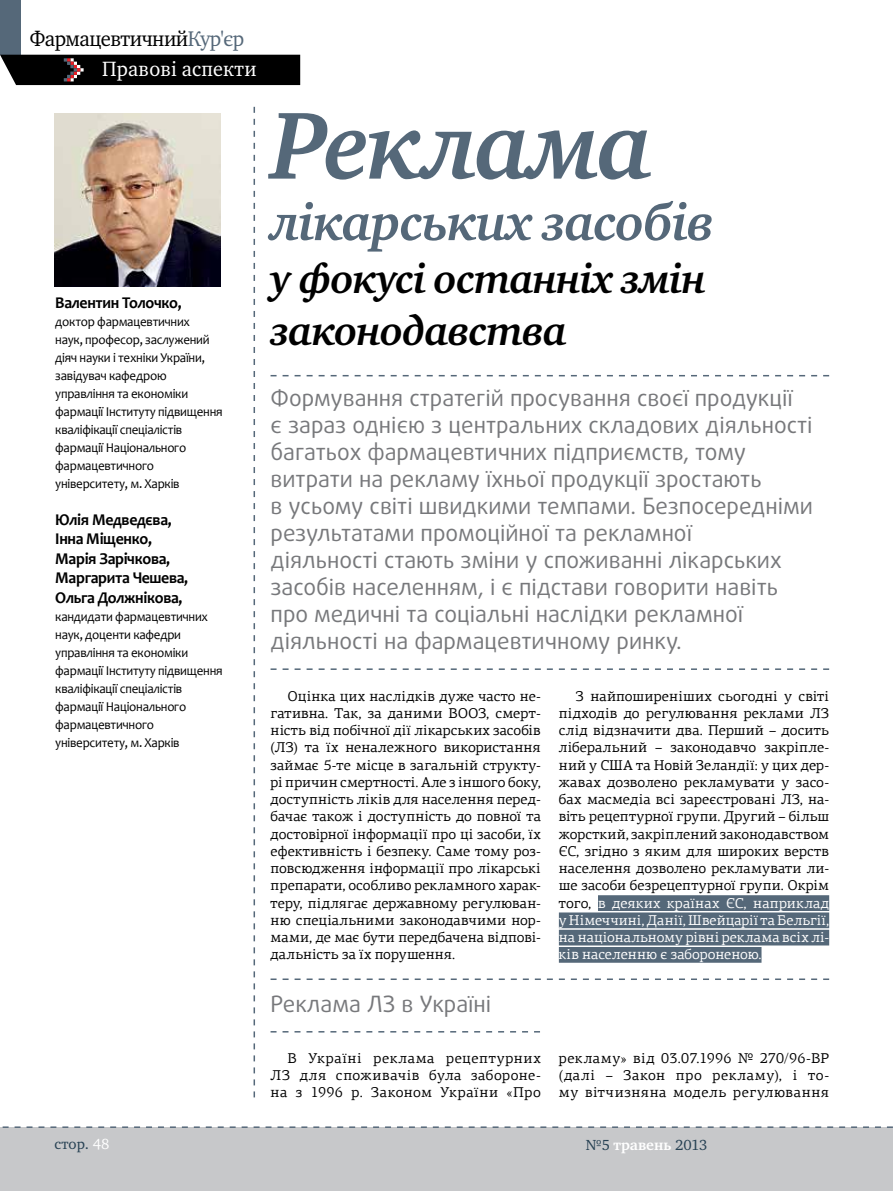
<style>
.page{position:relative;width:893px;height:1191px;background:#fff}
.page>*{position:absolute;margin:0;border:0;box-sizing:border-box;transform-origin:0 0}
.t1{font:italic 700 97.5px "Charter ITC";letter-spacing:-.025em;color:#556879}
.t2{font:italic 700 52.5px "Charter ITC";letter-spacing:-.025em;color:#556879}
.t3{font:italic 700 42px/52.5px "Charter ITC";letter-spacing:-.025em;color:#000}
.t4{font:22.5px/27px "Daxline Pro";color:#77787b}
.t5{font:21.75px "Charter ITC";letter-spacing:-.025em;color:#000;scale:.95 1}
.t6{font:21.15px "Charter ITC";letter-spacing:.01em;color:#fff;scale:.95 1}
.t7{font:700 16.5px/19.5px "Candara";letter-spacing:-.02em;color:#000;scale:.96 1}
.t8{font:700 15px "Charter ITC";color:#fff}
.t9{font:15px "Charter ITC";color:#284254}
.t10{font:14.25px/17.2px "PF Agora Serif Pro";letter-spacing:.02em;color:#000;text-align:justify}
.t11{font:13.5px/18px "Candara";letter-spacing:-.02em;color:#000;scale:.96 1}
.s1{color:#556879}
.s2{color:#fff}
.s3{font-weight:400;color:#284254}
</style>
<div class="page">
<div style="left:0;top:1127px;width:893px;height:64px;background:#c7c8ca"></div>
<svg style="left:2px;top:1126px;width:891px;height:2px"></svg>
<div style="left:0;top:0;width:21px;height:55px;background:#556879"></div>
<div style="left:0;top:55px;width:300px;height:30px;background:#000"></div>
<svg style="left:271px;top:375px;width:558px;height:1px"></svg>
<svg style="left:271px;top:668px;width:558px;height:2px"></svg>
<div style="left:598px;top:895px;width:231px;height:16px;background:#556879"></div>
<div style="left:559px;top:912px;width:270px;height:16px;background:#556879"></div>
<div style="left:559px;top:929px;width:270px;height:16px;background:#556879"></div>
<div style="left:559px;top:947px;width:202px;height:15px;background:#556879"></div>
<svg style="left:271px;top:978px;width:558px;height:2px"></svg>
<svg style="left:271px;top:1031px;width:269px;height:1px"></svg>
<svg style="left:254px;top:107px;width:1px;height:990px"></svg>
<img style="left:55px;top:113px;width:165px;height:173px">
<h3 class="t5" style="left:30px;top:25px;width:227px">Фармацевтичний<span class="s1">Кур'єр</span></h3>
<h3 class="t6" style="left:102px;top:56px;width:164px">Правові аспекти</h3>
<p class="t7" style="left:55px;top:293px;width:133px">Валентин Толочко,</p>
<p class="t11" style="left:55px;top:312px;width:176px">доктор фармацевтичних<br>наук, професор, заслужений діяч науки і техніки України, завідувач кафедрою управління та економіки фармації Інституту підвищення кваліфікації спеціалістів фармації Національного фармацевтичного університету, м. Харків</p>
<p class="t7" style="left:55px;top:509px;width:140px">Юлія Медведєва,<br>Інна Міщенко,<br>Марія Зарічкова,<br>Маргарита Чешева,<br>Ольга Должнікова,</p>
<p class="t11" style="left:55px;top:607px;width:176px">кандидати фармацевтичних наук, доценти кафедри управління та економіки фармації Інституту підвищення кваліфікації спеціалістів фармації Національного фармацевтичного університету, м. Харків</p>
<h1 class="t1" style="left:271px;top:85px;width:384px">Реклама</h1>
<h2 class="t2" style="left:271px;top:190px;width:445px">лікарських засобів</h2>
<h3 class="t3" style="left:271px;top:252px;width:437px">у фокусі останніх змін законодавства</h3>
<p class="t4" style="left:271px;top:385px;width:544px">Формування стратегій просування своєї продукції<br>є зараз однією з центральних складових діяльності багатьох фармацевтичних підприємств, тому витрати на рекламу їхньої продукції зростають<br>в усьому світі швидкими темпами. Безпосередніми результатами промоційної та рекламної<br>діяльності стають зміни у споживанні лікарських засобів населенням, і є підстави говорити навіть про медичні та соціальні наслідки рекламної діяльності на фармацевтичному ринку.</p>
<p class="t10" style="left:271px;top:687px;width:272px;text-indent:17px">Оцінка цих наслідків дуже часто не&shy;гативна. Так, за даними ВООЗ, смерт&shy;ність від побічної дії лікарських засобів (ЛЗ) та їх неналежного використання займає 5‑те місце в загальній структу&shy;рі причин смертності. Але з іншого боку, доступність ліків для населення перед&shy;бачає також і доступність до повної та достовірної інформації про ці засоби, їх ефективність і безпеку. Саме тому роз&shy;повсюдження інформації про лікарські препарати, особливо рекламного харак&shy;теру, підлягає державному регулюван&shy;ню спеціальними законодавчими нор&shy;мами, де має бути передбачена відпові&shy;дальність за їх порушення.</p>
<p class="t10" style="left:559px;top:687px;width:272px;text-indent:17px">З найпоширеніших сьогодні у світі підходів до регулювання реклами ЛЗ слід відзначити два. Перший – досить ліберальний – законодавчо закріпле&shy;ний у США та Новій Зеландії: у цих дер&shy;жавах дозволено рекламувати у засо&shy;бах масмедіа всі зареєстровані ЛЗ, на&shy;віть рецептурної групи. Другий – більш жорсткий, закріплений законодавством ЄС, згідно з яким для широких верств населення дозволено рекламувати ли&shy;ше засоби безрецептурної групи. Окрім того, <span class="s2">в деяких країнах ЄС, наприклад у Німеччині, Данії, Швейцарії та Бельгії, на національному рівні реклама всіх лі&shy;ків населенню є забороненою.</span></p>
<h3 class="t4" style="left:271px;top:990px;width:222px">Реклама ЛЗ в Україні</h3>
<p class="t10" style="left:271px;top:1049px;width:272px;text-indent:17px">В Україні реклама рецептурних ЛЗ для споживачів була забороне&shy;на з 1996 р. Законом України «Про</p>
<p class="t10" style="left:559px;top:1049px;width:272px">рекламу» від 03.07.1996 № 270/96‑ВР (далі – Закон про рекламу), і то&shy;му вітчизняна модель регулювання</p>
<p class="t9" style="left:55px;top:1135px;width:56px">стор. <span class="s2">48</span></p>
<p class="t8" style="left:586px;top:1135px;width:123px"><span class="s3">№5</span> травень <span class="s3">2013</span></p>
</div>
